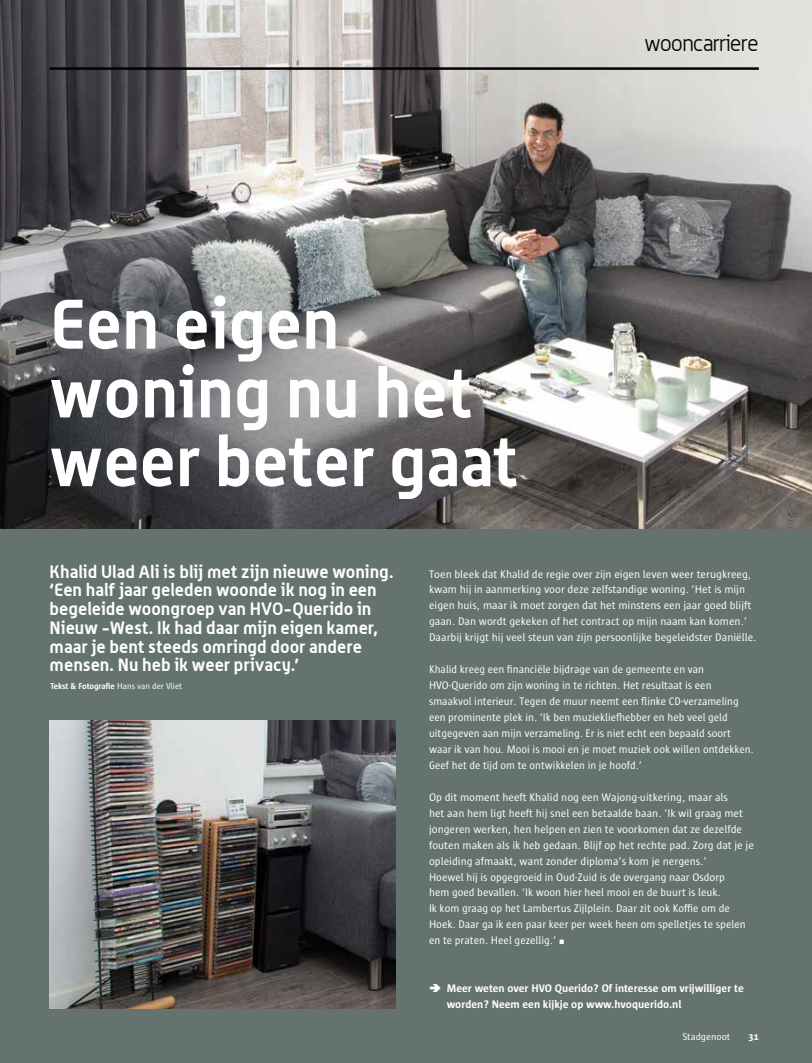
<style>
.page{position:relative;width:812px;height:1063px;background:#fff}
.page>*{position:absolute;margin:0;border:0;box-sizing:border-box;transform-origin:0 0}
.t1{font:700 68.75px/68.8px "Alwyn";color:#fff}
.t2{font:300 22.5px "Alwyn";letter-spacing:-.05em;color:#000}
.t3{font:700 17.5px/18.8px "Alwyn";color:#fff}
.t4{font:11.25px/16px "Sun OT";color:#fff}
.t5{font:700 11.25px/16px "Sun OT";color:#fff}
.t6{font:10px "Sun OT";color:#fff}
.t7{font:700 10px "Sun OT";color:#fff}
.t8{font:700 8.75px "Sun OT";letter-spacing:-.005em;color:#fff}
.s1{font-weight:400}
</style>
<div class="page">
<img style="left:0;top:0;width:811px;height:530px">
<div style="left:0;top:530px;width:811px;height:533px;background:#65736f"></div>
<img style="left:50px;top:720px;width:345px;height:288px">
<hr style="left:50px;top:67px;width:708px;height:3px;background:#000">
<h1 class="t1" style="left:50px;top:288px;width:470px">Een eigen woning nu het weer beter gaat</h1>
<h2 class="t2" style="left:644px;top:31px;width:116px">wooncarriere</h2>
<p class="t3" style="left:50px;top:561px;width:345px">Khalid Ulad Ali is blij met zijn nieuwe woning. ‘Een half jaar geleden woonde ik nog in een begeleide woongroep van HVO-Querido in Nieuw -West. Ik had daar mijn eigen kamer, maar je bent steeds omringd door andere mensen. Nu heb ik weer privacy.’</p>
<p class="t8" style="left:50px;top:681px;width:133px">Tekst &amp; Fotografie <span class="s1">Hans van der Vliet</span></p>
<p class="t4" style="left:429px;top:566px;width:329px">Toen bleek dat Khalid de regie over zijn eigen leven weer terugkreeg, kwam hij in aanmerking voor deze zelfstandige woning. ‘Het is mijn eigen huis, maar ik moet zorgen dat het minstens een jaar goed blijft gaan. Dan wordt gekeken of het contract op mijn naam kan komen.’ Daarbij krijgt hij veel steun van zijn persoonlijke begeleidster Daniëlle.</p>
<p class="t4" style="left:429px;top:661px;width:326px">Khalid kreeg een financiële bijdrage van de gemeente en van HVO-Querido om zijn woning in te richten. Het resultaat is een smaakvol interieur. Tegen de muur neemt een flinke CD-verzameling een prominente plek in. ‘Ik ben muziekliefhebber en heb veel geld uitgegeven aan mijn verzameling. Er is niet echt een bepaald soort waar ik van hou. Mooi is mooi en je moet muziek ook willen ontdekken.<br>Geef het de tijd om te ontwikkelen in je hoofd.’</p>
<p class="t4" style="left:429px;top:789px;width:326px">Op dit moment heeft Khalid nog een Wajong-uitkering, maar als<br>het aan hem ligt heeft hij snel een betaalde baan. ’Ik wil graag met jongeren werken, hen helpen en zien te voorkomen dat ze dezelfde fouten maken als ik heb gedaan. Blijf op het rechte pad. Zorg dat je je opleiding afmaakt, want zonder diploma’s kom je nergens.’<br>Hoewel hij is opgegroeid in Oud-Zuid is de overgang naar Osdorp<br>hem goed bevallen. ‘Ik woon hier heel mooi en de buurt is leuk.<br>Ik kom graag op het Lambertus Zijlplein. Daar zit ook Koffie om de Hoek. Daar ga ik een paar keer per week heen om spelletjes te spelen en te praten. Heel gezellig.’ ○</p>
<p class="t5" style="left:446px;top:980px;width:298px">Meer weten over HVO Querido? Of interesse om vrijwilliger te worden? Neem een kijkje op www.hvoquerido.nl</p>
<p class="t6" style="left:682px;top:1031px;width:50px">Stadgenoot</p>
<p class="t7" style="left:748px;top:1031px;width:12px">31</p>
</div>
